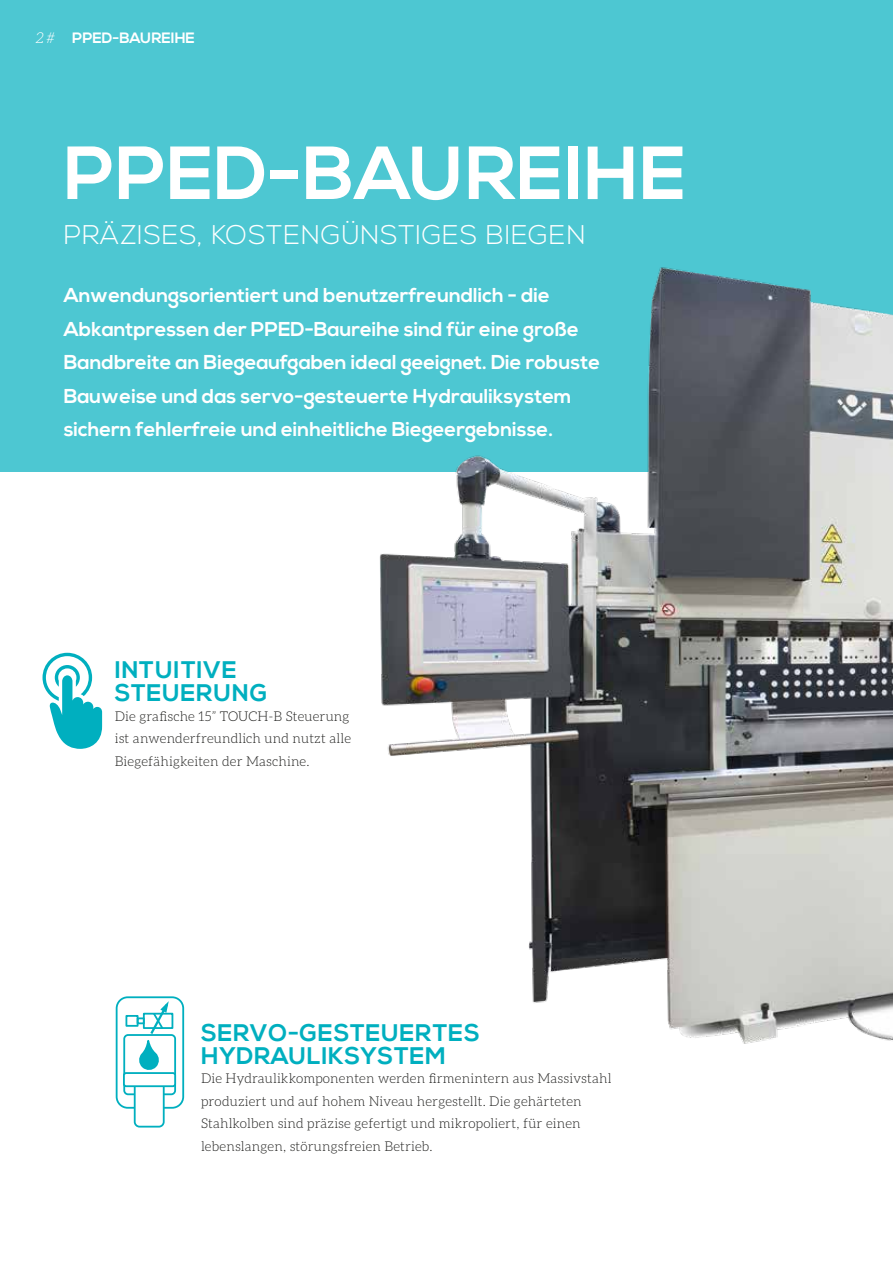
<style>
.page{position:relative;width:893px;height:1263px;background:#fff}
.page>*{position:absolute;margin:0;border:0;box-sizing:border-box;transform-origin:0 0}
.t1{font:700 75px "Nexa";letter-spacing:.01em;color:#fff}
.t2{font:300 27px "Nexa";letter-spacing:.025em;color:#fff}
.t3{font:700 24px/22.6px "Nexa";letter-spacing:.025em;color:#00afbf}
.t4{font:700 20.1px/33.5px "Nexa";color:#fff}
.t5{font:700 15px "Nexa";color:#fff}
.t6{font:italic 300 15px "Aleo";color:#fff}
.t7{font:300 13.5px/22.6px "Aleo";letter-spacing:.01em;color:#1d1d1b}
</style>
<div class="page">
<div style="left:0;top:0;width:893px;height:471px;background:#4dc7d2"></div>
<img style="left:337px;top:267px;width:556px;height:777px">
<svg style="left:43px;top:653px;width:59px;height:96px"></svg>
<div style="left:116px;top:996px;width:68px;height:113px;border:2px solid #00afbf;border-radius:11px"></div>
<div style="left:123px;top:1034px;width:53px;height:61px;border:2px solid #00afbf;border-radius:4px"></div>
<div style="left:135px;top:1081px;width:29px;height:46px;background:#fff;border-radius:5px"></div>
<div style="left:134px;top:1080px;width:31px;height:47px;border:2px solid #00afbf;border-radius:5px"></div>
<div style="left:124px;top:1073px;width:51px;height:13px;background:#fff;border-radius:2px"></div>
<div style="left:123px;top:1072px;width:53px;height:15px;border:2px solid #00afbf;border-radius:2px"></div>
<div style="left:125px;top:1015px;width:14px;height:12px;border:2px solid #00afbf"></div>
<div style="left:137px;top:1017px;width:8px;height:7px;border:2px solid #00afbf"></div>
<div style="left:143px;top:1013px;width:30px;height:16px;border:2px solid #00afbf"></div>
<svg style="left:139px;top:1001px;width:31px;height:69px"></svg>
<p class="t6" style="left:36px;top:29px;width:21px">2#</p>
<p class="t5" style="left:72px;top:29px;width:124px">PPED-BAUREIHE</p>
<h1 class="t1" style="left:64px;top:130px;width:624px">PPED-BAUREIHE</h1>
<h2 class="t2" style="left:64px;top:219px;width:523px">PRÄZISES, KOSTENGÜNSTIGES BIEGEN</h2>
<p class="t4" style="left:64px;top:279px;width:538px">Anwendungsorientiert und benutzerfreundlich - die Abkantpressen der PPED-Baureihe sind für eine große Bandbreite an Biegeaufgaben ideal geeignet. Die robuste Bauweise und das servo-gesteuerte Hydrauliksystem sichern fehlerfreie und einheitliche Biegeergebnisse.</p>
<h3 class="t3" style="left:115px;top:660px;width:154px">INTUITIVE<br>STEUERUNG</h3>
<p class="t7" style="left:115px;top:705px;width:238px;text-align:justify">Die grafische 15” TOUCH-B Steuerung ist anwenderfreundlich und nutzt alle Biegefähigkeiten der Maschine.</p>
<h3 class="t3" style="left:201px;top:1022px;width:280px">SERVO-GESTEUERTES<br>HYDRAULIKSYSTEM</h3>
<p class="t7" style="left:201px;top:1067px;width:412px">Die Hydraulikkomponenten werden firmenintern aus Massivstahl produziert und auf hohem Niveau hergestellt. Die gehärteten Stahlkolben sind präzise gefertigt und mikropoliert, für einen lebenslangen, störungsfreien Betrieb.</p>
</div>
